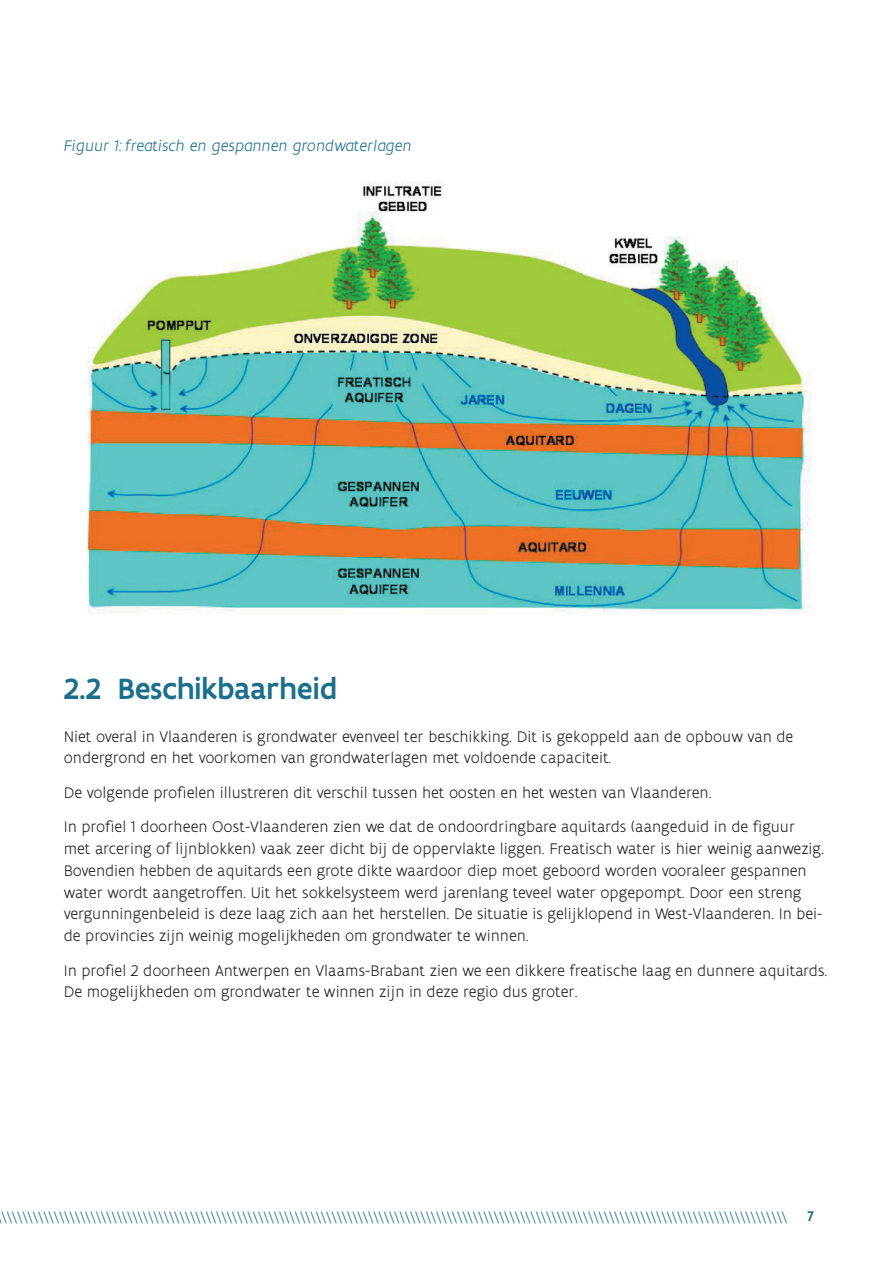
<style>
.page{position:relative;width:893px;height:1263px;background:#fff}
.page>*{position:absolute;margin:0;border:0;box-sizing:border-box;transform-origin:0 0}
.t1{font:500 31.5px "Flanders Art Sans";color:#1a6f8c}
.t2{font:300 16.5px/21.8px "Flanders Art Sans";color:#231f20}
.t3{font:italic 300 16.5px "Flanders Art Sans";color:#1a6f8c}
.t4{font:300 15px "Flanders Art Sans";color:#1a6f8c}
.t5{font:500 15px "Flanders Art Sans";color:#1a6f8c}
</style>
<div class="page">
<img style="left:87px;top:182px;width:725px;height:432px">
<p class="t3" style="left:64px;top:136px;width:349px">Figuur 1: freatisch en gespannen grondwaterlagen</p>
<h1 class="t1" style="left:64px;top:668px;width:275px">2.2 Beschikbaarheid</h1>
<p class="t2" style="left:64px;top:725px;width:731px">Niet overal in Vlaanderen is grondwater evenveel ter beschikking. Dit is gekoppeld aan de opbouw van de ondergrond en het voorkomen van grondwaterlagen met voldoende capaciteit.</p>
<p class="t2" style="left:64px;top:775px;width:733px;line-height:34.5px">De volgende profielen illustreren dit verschil tussen het oosten en het westen van Vlaanderen.<br>In profiel 1 doorheen Oost-Vlaanderen zien we dat de ondoordringbare aquitards (aangeduid in de figuur</p>
<p class="t2" style="left:64px;top:838px;width:762px">met arcering of lijnblokken) vaak zeer dicht bij de oppervlakte liggen. Freatisch water is hier weinig aanwezig.<br>Bovendien hebben de aquitards een grote dikte waardoor diep moet geboord worden vooraleer gespannen water wordt aangetroffen. Uit het sokkelsysteem werd jarenlang teveel water opgepompt. Door een streng vergunningenbeleid is deze laag zich aan het herstellen. De situatie is gelijklopend in West-Vlaanderen. In bei&shy;de provincies zijn weinig mogelijkheden om grondwater te winnen.</p>
<p class="t2" style="left:64px;top:959px;width:765px">In profiel 2 doorheen Antwerpen en Vlaams-Brabant zien we een dikkere freatische laag en dunnere aquitards.<br>De mogelijkheden om grondwater te winnen zijn in deze regio dus groter.</p>
<p class="t4" style="left:1px;top:1208px;width:789px">\\\\\\\\\\\\\\\\\\\\\\\\\\\\\\\\\\\\\\\\\\\\\\\\\\\\\\\\\\\\\\\\\\\\\\\\\\\\\\\\\\\\\\\\\\\\\\\\\\\\\\\\\\\\\\\\\\\\\\\\\\\\\\\\\\\\\\\\\\\\\\\\\\\\\\</p>
<p class="t5" style="left:807px;top:1206px;width:8px">7</p>
</div>
